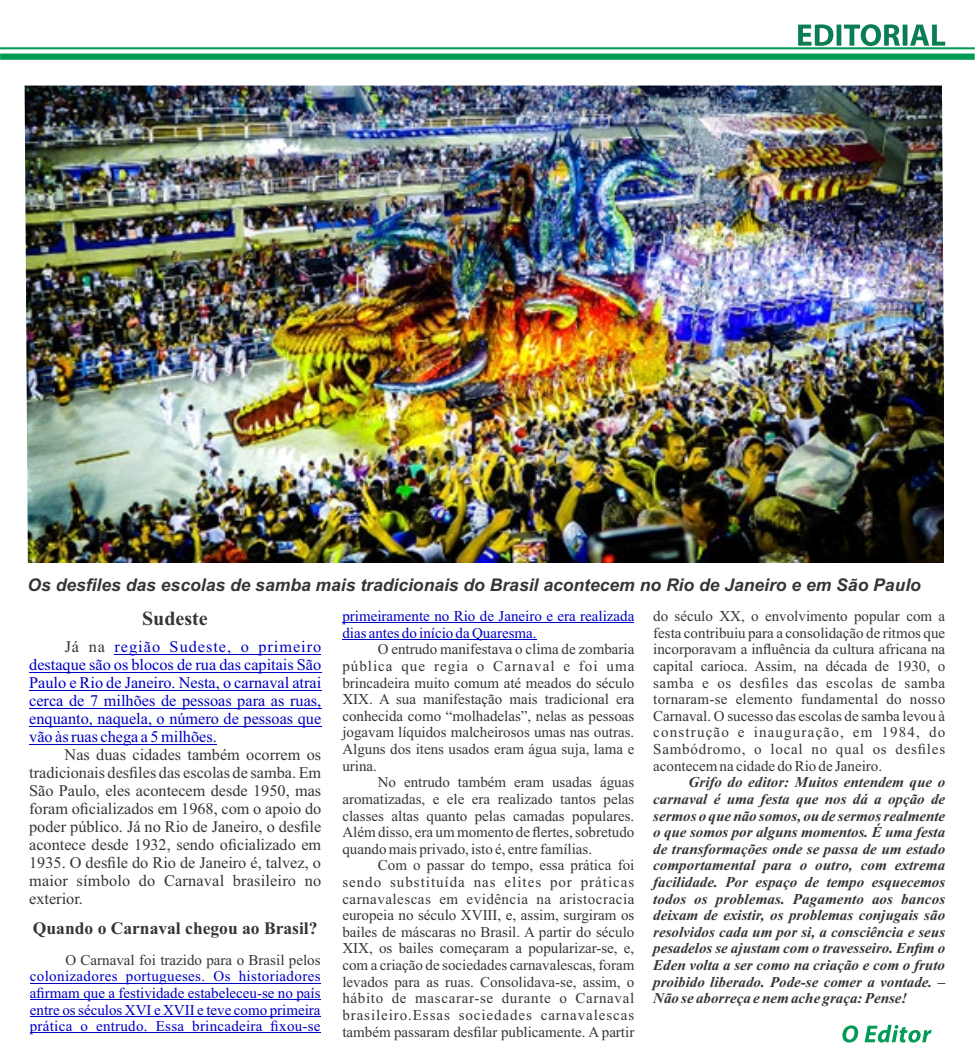
<style>
.page{position:relative;width:975px;height:1063px;background:#fff}
.page>*{position:absolute;margin:0;border:0;box-sizing:border-box;transform-origin:0 0}
.t1{font:700 20px "Times New Roman";color:#373435}
.t2{font:italic 700 17.5px "Arial";color:#373435}
.t3{font:700 17.5px "Times New Roman";color:#373435}
.t4{font:16.25px/18px "Times New Roman";letter-spacing:.01em;color:#373435;text-align:justify}
.t5{font:16.25px/18px "Times New Roman";color:#0000c4;text-align:justify}
.t6{font:15px/16.6px "Times New Roman";color:#373435;text-align:justify}
.t7{font:italic 700 15px/16.6px "Times New Roman";color:#373435;text-align:justify}
.t8{font:15px/16.6px "Times New Roman";color:#0000c4;text-align:justify}
.s1{color:#373435}
</style>
<div class="page">
<svg style="left:798px;top:24px;width:147px;height:22px"></svg>
<hr style="left:0;top:47px;width:974px;height:2px;background:#009b54">
<div style="left:0;top:54px;width:974px;height:6px;background:#009b54"></div>
<img style="left:25px;top:86px;width:918px;height:477px">
<svg style="left:842px;top:1025px;width:89px;height:18px"></svg>
<hr style="left:115px;top:654px;width:206px;height:1px;background:#0000c4">
<hr style="left:29px;top:672px;width:292px;height:1px;background:#0000c4">
<hr style="left:29px;top:690px;width:292px;height:1px;background:#0000c4">
<hr style="left:29px;top:708px;width:292px;height:1px;background:#0000c4">
<hr style="left:29px;top:726px;width:292px;height:1px;background:#0000c4">
<hr style="left:29px;top:744px;width:188px;height:1px;background:#0000c4">
<hr style="left:30px;top:983px;width:290px;height:1px;background:#0000c4">
<hr style="left:30px;top:999px;width:290px;height:1px;background:#0000c4">
<hr style="left:30px;top:1016px;width:290px;height:1px;background:#0000c4">
<hr style="left:30px;top:1033px;width:66px;height:1px;background:#0000c4">
<hr style="left:96px;top:1033px;width:224px;height:1px;background:#0000c4">
<hr style="left:342px;top:623px;width:292px;height:1px;background:#0000c4">
<hr style="left:342px;top:639px;width:194px;height:1px;background:#0000c4">
<p class="t2" style="left:28px;top:579px;width:894px">Os desfiles das escolas de samba mais tradicionais do Brasil acontecem no Rio de Janeiro e em São Paulo</p>
<h1 class="t1" style="left:142px;top:612px;width:67px">Sudeste</h1>
<p class="t5" style="left:29px;top:639px;width:293px;text-indent:35px"><span class="s1">Já na</span> região Sudeste, o primeiro destaque são os blocos de rua das capitais São Paulo e Rio de Janeiro. Nesta, o carnaval atrai cerca de 7 milhões de pessoas para as ruas, enquanto, naquela, o número de pessoas que vão às ruas chega a 5 milhões.</p>
<p class="t4" style="left:29px;top:747px;width:293px;text-indent:35px">Nas duas cidades também ocorrem os tradicionais desfiles das escolas de samba. Em São Paulo, eles acontecem desde 1950, mas foram oficializados em 1968, com o apoio do poder público. Já no Rio de Janeiro, o desfile acontece desde 1932, sendo oficializado em 1935. O desfile do Rio de Janeiro é, talvez, o maior símbolo do Carnaval brasileiro no exterior.</p>
<p class="t3" style="left:33px;top:922px;width:286px">Quando o Carnaval chegou ao Brasil?</p>
<p class="t6" style="left:65px;top:953px;width:257px">O Carnaval foi trazido para o Brasil pelos</p>
<p class="t8" style="left:30px;top:969px;width:292px">colonizadores portugueses. Os historiadores afirmam que a festividade estabeleceu-se no país entre os séculos XVI e XVII e teve como primeira prática o entrudo. Essa brincadeira fixou-se</p>
<p class="t8" style="left:342px;top:609px;width:293px">primeiramente no Rio de Janeiro e era realizada dias antes do início da Quaresma.</p>
<p class="t6" style="left:342px;top:643px;width:293px;text-indent:35px">O entrudo manifestava o clima de zombaria pública que regia o Carnaval e foi uma brincadeira muito comum até meados do século XIX. A sua manifestação mais tradicional era conhecida como “molhadelas”, nelas as pessoas jogavam líquidos malcheirosos umas nas outras.<br>Alguns dos itens usados eram água suja, lama e urina.</p>
<p class="t6" style="left:342px;top:775px;width:293px;text-indent:35px">No entrudo também eram usadas águas aromatizadas, e ele era realizado tantos pelas classes altas quanto pelas camadas populares.<br>Além disso, era um momento de flertes, sobretudo quando mais privado, isto é, entre famílias.</p>
<p class="t6" style="left:342px;top:858px;width:293px;text-indent:35px">Com o passar do tempo, essa prática foi sendo substituída nas elites por práticas carnavalescas em evidência na aristocracia europeia no século XVIII, e, assim, surgiram os bailes de máscaras no Brasil. A partir do século XIX, os bailes começaram a popularizar-se, e, com a criação de sociedades carnavalescas, foram levados para as ruas. Consolidava-se, assim, o hábito de mascarar-se durante o Carnaval brasileiro.Essas sociedades carnavalescas também passaram desfilar publicamente. A partir</p>
<p class="t6" style="left:653px;top:609px;width:293px">do século XX, o envolvimento popular com a festa contribuiu para a consolidação de ritmos que incorporavam a influência da cultura africana na capital carioca. Assim, na década de 1930, o samba e os desfiles das escolas de samba tornaram-se elemento fundamental do nosso Carnaval. O sucesso das escolas de samba levou à construção e inauguração, em 1984, do Sambódromo, o local no qual os desfiles acontecem na cidade do Rio de Janeiro.</p>
<p class="t7" style="left:653px;top:776px;width:293px;text-indent:35px">Grifo do editor: Muitos entendem que o carnaval é uma festa que nos dá a opção de sermos o que não somos, ou de sermos realmente o que somos por alguns momentos. É uma festa de transformações onde se passa de um estado comportamental para o outro, com extrema facilidade. Por espaço de tempo esquecemos todos os problemas. Pagamento aos bancos deixam de existir, os problemas conjugais são resolvidos cada um por si, a consciência e seus pesadelos se ajustam com o travesseiro. Enfim o Eden volta a ser como na criação e com o fruto proibido liberado. Pode-se comer a vontade. – Não se aborreça e nem ache graça: Pense!</p>
</div>
